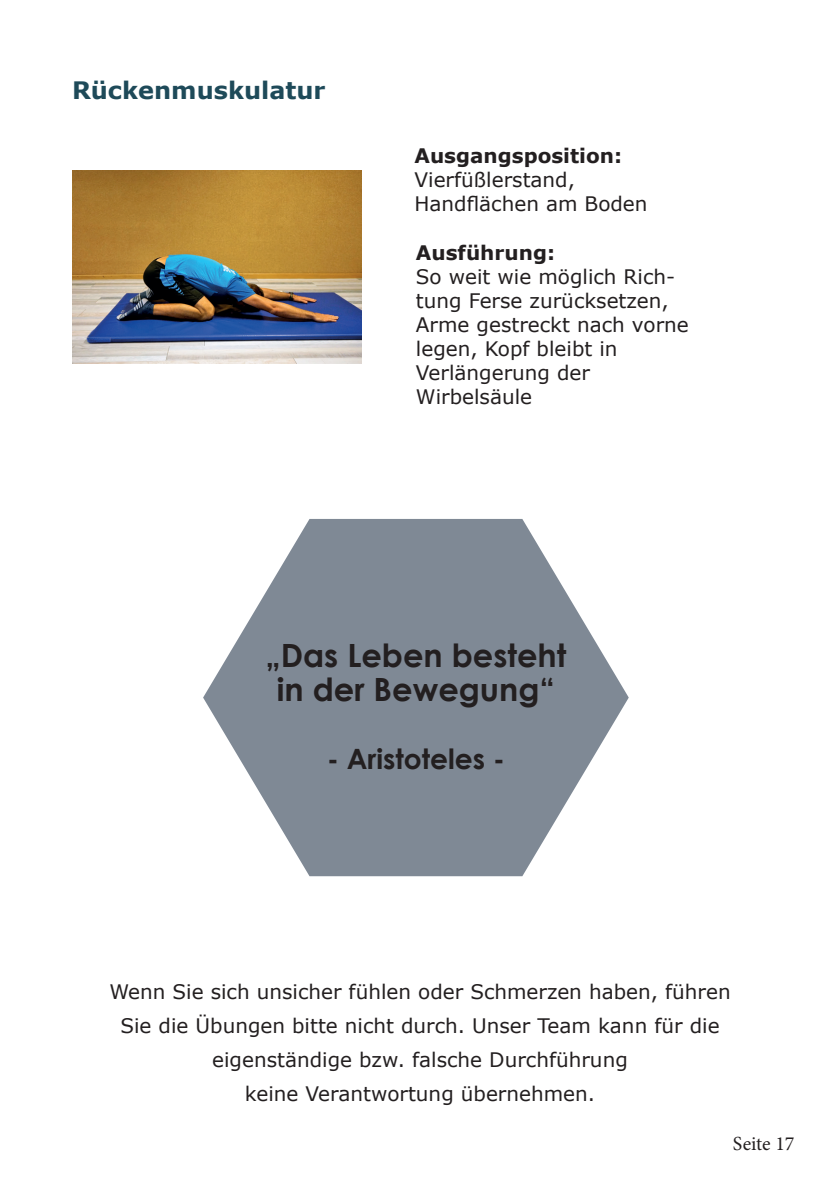
<style>
.page{position:relative;width:840px;height:1191px;background:#fff}
.page>*{position:absolute;margin:0;border:0;box-sizing:border-box;transform-origin:0 0}
.t1{font:700 32px/34px "Century Gothic";color:#231f20;text-align:center}
.t2{font:700 28px "Century Gothic";color:#231f20}
.t3{font:700 24px "Verdana";color:#1e4a59}
.t4{font:20px/24px "Verdana";color:#231f20}
.t5{font:700 20px "Verdana";color:#231f20}
.t6{font:20px "Minion Pro";color:#231f20}
</style>
<div class="page">
<img style="left:72px;top:171px;width:289px;height:192px">
<svg style="left:203px;top:519px;width:425px;height:357px;fill:#7f8995"></svg>
<p class="t3" style="left:72px;top:74px;width:255px">Rückenmuskulatur</p>
<p class="t5" style="left:414px;top:142px;width:209px">Ausgangsposition:</p>
<p class="t4" style="left:414px;top:168px;width:234px">Vierfüßlerstand,<br>Handflächen am Boden</p>
<p class="t5" style="left:415px;top:238px;width:140px">Ausführung:</p>
<p class="t4" style="left:415px;top:264px;width:274px">So weit wie möglich Rich&shy;tung Ferse zurücksetzen,<br>Arme gestreckt nach vorne legen, Kopf bleibt in<br>Verlängerung der<br>Wirbelsäule</p>
<h1 class="t1" style="left:265px;top:636px;width:302px">„Das Leben besteht in der Bewegung“</h1>
<h2 class="t2" style="left:327px;top:737px;width:179px">- Aristoteles -</h2>
<p class="t4" style="left:109px;top:974px;width:622px;line-height:34px;text-align:center">Wenn Sie sich unsicher fühlen oder Schmerzen haben, führen Sie die Übungen bitte nicht durch. Unser Team kann für die eigenständige bzw. falsche Durchführung<br>keine Verantwortung übernehmen.</p>
<p class="t6" style="left:732px;top:1130px;width:63px">Seite 17</p>
</div>
